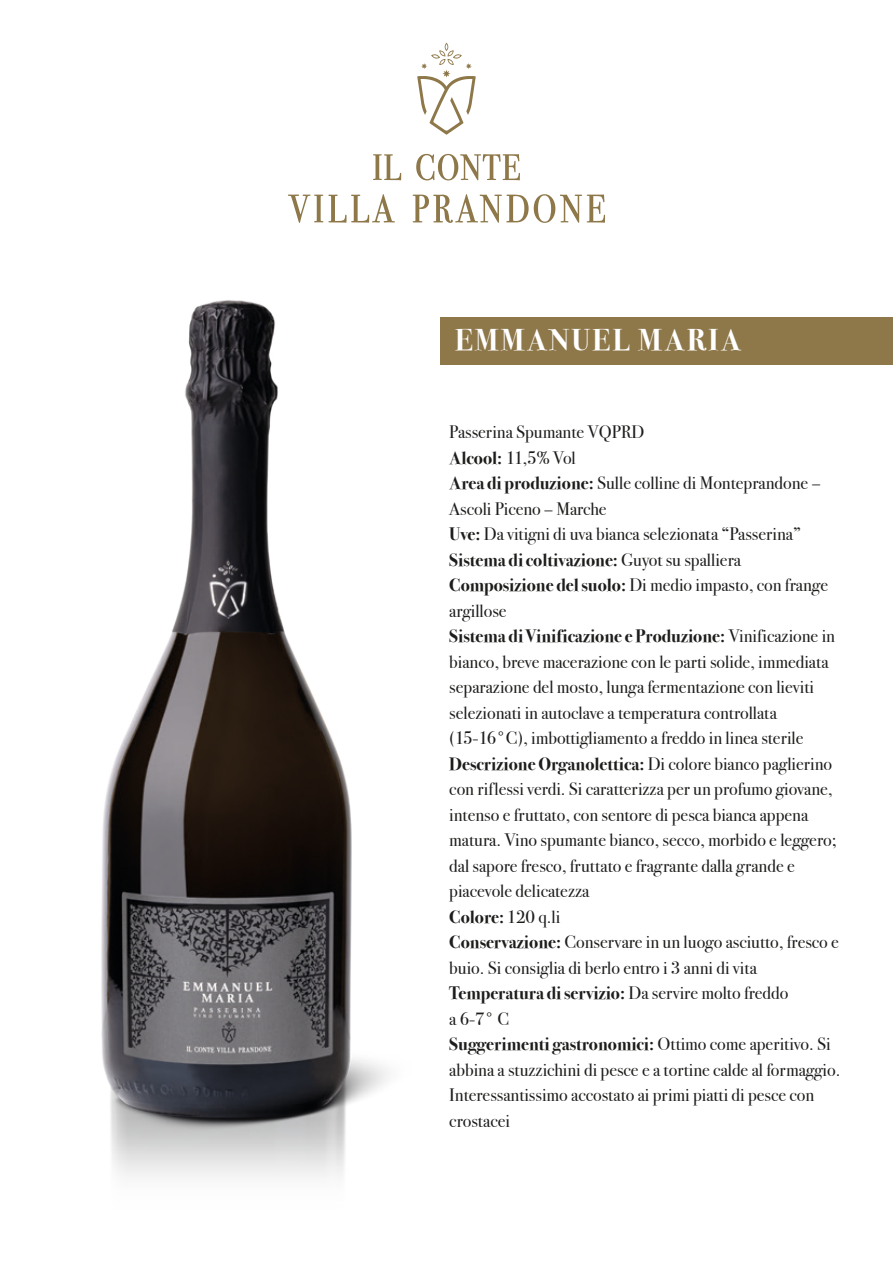
<style>
.page{position:relative;width:893px;height:1263px;background:#fff}
.page>*{position:absolute;margin:0;border:0;box-sizing:border-box;transform-origin:0 0}
.t1{font:30px "Bodoni Svty Two ITCTT Bold";letter-spacing:.075em;color:#fff}
.t2{font:18px/25.5px "Bodoni Svty Two ITCTT Book";color:#1d1d1b}
.t3{font:18px "Bodoni Svty Two ITCTT Bold";color:#1d1d1b}
.s1{font-family:"Bodoni Svty Two ITCTT Bold"}
.s2{font-family:"Bodoni Svty Two ITCTT Book"}
</style>
<div class="page">
<svg style="left:373px;top:154px;width:28px;height:26px"></svg>
<svg style="left:416px;top:154px;width:104px;height:26px"></svg>
<svg style="left:288px;top:194px;width:98px;height:7px"></svg>
<svg style="left:413px;top:194px;width:192px;height:29px"></svg>
<svg style="left:417px;top:43px;width:59px;height:92px"></svg>
<div style="left:440px;top:317px;width:453px;height:47px;background:#8e784a"></div>
<img style="left:101px;top:201px;width:470px;height:976px">
<h1 class="t1" style="left:455px;top:322px;width:287px">EMMANUEL MARIA</h1>
<p class="t2" style="left:449px;top:419px;width:373px">Passerina Spumante VQPRD<br><span class="s1">Alcool:</span> 11,5% Vol<br><span class="s1">Area di produzione:</span> Sulle colline di Monteprandone – Ascoli Piceno – Marche<br><span class="s1">Uve:</span> Da vitigni di uva bianca selezionata “Passerina”</p>
<p class="t3" style="left:449px;top:549px;width:293px">Sistema di coltivazione: <span class="s2">Guyot su spalliera</span></p>
<p class="t2" style="left:449px;top:572px;width:380px"><span class="s1">Composizione del suolo:</span> Di medio impasto, con frange argillose</p>
<p class="t3" style="left:449px;top:625px;width:387px">Sistema di Vinificazione e Produzione: <span class="s2">Vinificazione in</span></p>
<p class="t2" style="left:449px;top:649px;width:381px">bianco, breve macerazione con le parti solide, immediata separazione del mosto, lunga fermentazione con lieviti selezionati in autoclave a temperatura controllata (15-16°C), imbottigliamento a freddo in linea sterile</p>
<p class="t3" style="left:449px;top:753px;width:384px">Descrizione Organolettica: <span class="s2">Di colore bianco paglierino</span></p>
<p class="t2" style="left:449px;top:776px;width:389px">con riflessi verdi. Si caratterizza per un profumo giovane, intenso e fruttato, con sentore di pesca bianca appena matura. Vino spumante bianco, secco, morbido e leggero; dal sapore fresco, fruttato e fragrante dalla grande e piacevole delicatezza</p>
<p class="t3" style="left:449px;top:906px;width:112px">Colore: <span class="s2">120 q.li</span></p>
<p class="t2" style="left:449px;top:929px;width:391px"><span class="s1">Conservazione:</span> Conservare in un luogo asciutto, fresco e buio. Si consiglia di berlo entro i 3 anni di vita</p>
<p class="t3" style="left:449px;top:983px;width:340px">Temperatura di servizio: <span class="s2">Da servire molto freddo</span></p>
<p class="t2" style="left:449px;top:1006px;width:61px">a 6-7° C</p>
<p class="t3" style="left:449px;top:1034px;width:383px">Suggerimenti gastronomici: <span class="s2">Ottimo come aperitivo. Si</span></p>
<p class="t2" style="left:449px;top:1057px;width:393px">abbina a stuzzichini di pesce e a tortine calde al formaggio.<br>Interessantissimo accostato ai primi piatti di pesce con crostacei</p>
</div>
